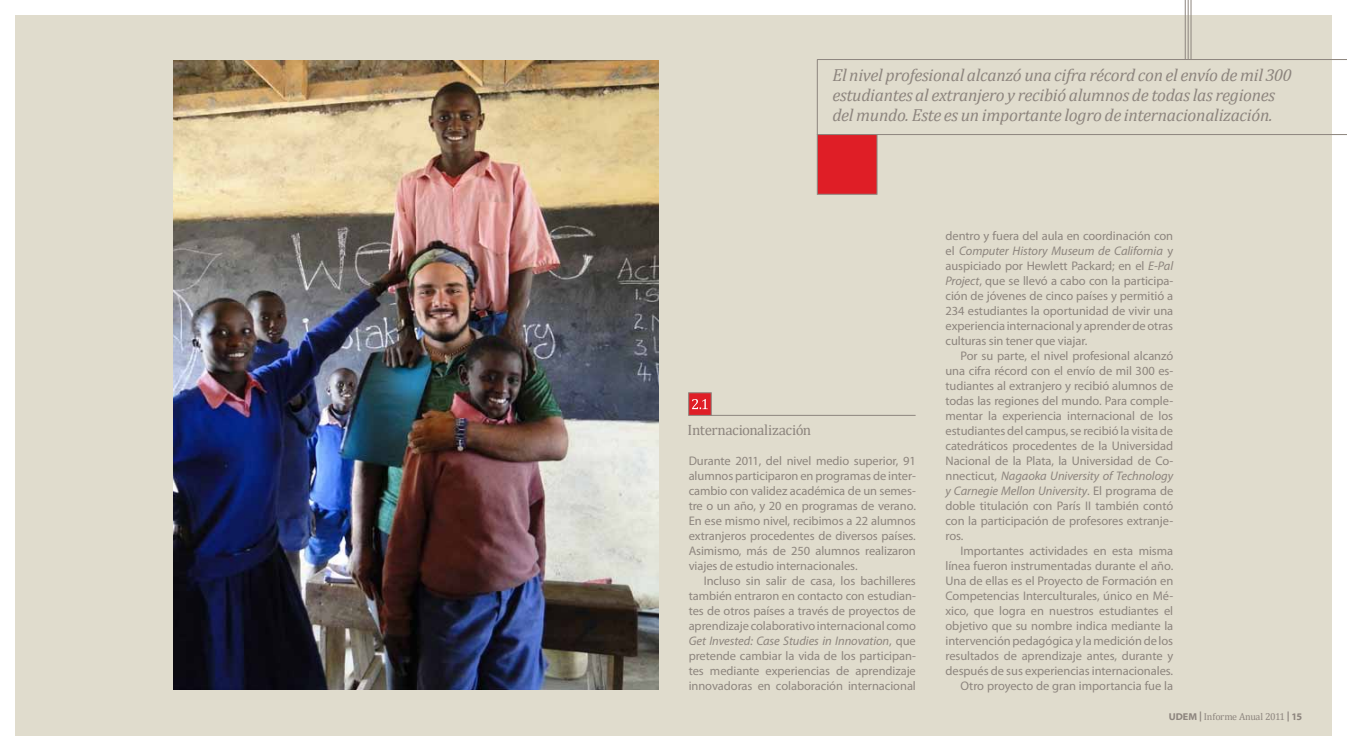
<style>
.page{position:relative;width:1347px;height:750px;background:#fff}
.page>*{position:absolute;margin:0;border:0;box-sizing:border-box;transform-origin:0 0}
.t1{font:italic 17.5px/20px "Cambria";letter-spacing:-.015em;color:#8d857e}
.t2{font:15px "Cambria";letter-spacing:-.03em;color:#8d857e}
.t3{font:12.5px/15px "Myriad Pro";letter-spacing:-.005em;color:#8d857e;text-align:justify}
.t4{font:10px "Cambria";letter-spacing:-.02em;color:#8d857e}
.s1{font-style:italic}
.s2{font-family:"Myriad Web Pro";font-weight:700}
</style>
<div class="page">
<div style="left:15px;top:15px;width:1316px;height:720px;background:#e0dccd"></div>
<img style="left:174px;top:60px;width:484px;height:629px">
<hr style="left:817px;top:134px;width:529px;height:1px;background:#8d857e">
<hr style="left:817px;top:59px;width:529px;height:1px;background:#8d857e">
<hr style="left:817px;top:59px;width:1px;height:76px;background:#8d857e">
<hr style="left:1187px;top:0;width:1px;height:59px;background:#8d857e">
<hr style="left:1190px;top:0;width:1px;height:59px;background:#8d857e">
<hr style="left:1185px;top:0;width:1px;height:59px;background:#8d857e">
<div style="left:817px;top:134px;width:60px;height:60px;background:#df1e26;border:1px solid #8d857e"></div>
<hr style="left:710px;top:415px;width:205px;height:1px;background:#8d857e">
<div style="left:688px;top:392px;width:23px;height:23px;background:#df1e26;border:1px solid #8d857e"></div>
<svg style="left:692px;top:399px;width:16px;height:10px"></svg>
<h1 class="t1" style="left:832px;top:65px;width:461px">El nivel profesional alcanzó una cifra récord con el envío de mil 300 estudiantes al extranjero y recibió alumnos de todas las regiones del mundo. Este es un importante logro de internacionalización.</h1>
<p class="t2" style="left:687px;top:421px;width:125px">Internacionalización</p>
<p class="t3" style="left:688px;top:453px;width:229px">Durante 2011, del nivel medio superior, 91 alumnos participaron en programas de inter&shy;cambio con validez académica de un semes&shy;tre o un año, y 20 en programas de verano.<br>En ese mismo nivel, recibimos a 22 alumnos extranjeros procedentes de diversos países.<br>Asimismo, más de 250 alumnos realizaron viajes de estudio internacionales.</p>
<p class="t3" style="left:688px;top:573px;width:229px;text-indent:15px">Incluso sin salir de casa, los bachilleres también entraron en contacto con estudian&shy;tes de otros países a través de proyectos de aprendizaje colaborativo internacional como <span class="s1">Get Invested: Case Studies in Innovation</span>, que pretende cambiar la vida de los participan&shy;tes mediante experiencias de aprendizaje innovadoras en colaboración internacional</p>
<p class="t3" style="left:945px;top:228px;width:229px">dentro y fuera del aula en coordinación con el <span class="s1">Computer History Museum de California</span> y auspiciado por Hewlett Packard; en el <span class="s1">E-Pal Project</span>, que se llevó a cabo con la participa&shy;ción de jóvenes de cinco países y permitió a 234 estudiantes la oportunidad de vivir una experiencia internacional y aprender de otras culturas sin tener que viajar.</p>
<p class="t3" style="left:945px;top:348px;width:229px;text-indent:15px">Por su parte, el nivel profesional alcanzó una cifra récord con el envío de mil 300 es&shy;tudiantes al extranjero y recibió alumnos de todas las regiones del mundo. Para comple&shy;mentar la experiencia internacional de los estudiantes del campus, se recibió la visita de catedráticos procedentes de la Universidad Nacional de la Plata, la Universidad de Co&shy;nnecticut, <span class="s1">Nagaoka University of Technology y Carnegie Mellon University</span>. El programa de doble titulación con París II también contó con la participación de profesores extranje&shy;ros.</p>
<p class="t3" style="left:945px;top:543px;width:229px;text-align:right">Importantes actividades en esta misma línea fueron instrumentadas durante el año.<br>Una de ellas es el Proyecto de Formación en Competencias Interculturales, único en Mé&shy;xico, que logra en nuestros estudiantes el objetivo que su nombre indica mediante la intervención pedagógica y la medición de los resultados de aprendizaje antes, durante y después de sus experiencias internacionales.<br>Otro proyecto de gran importancia fue la</p>
<p class="t4" style="left:1168px;top:711px;width:135px"><span class="s2">UDEM |</span> Informe Anual 2011 <span class="s2">| 15</span></p>
</div>
